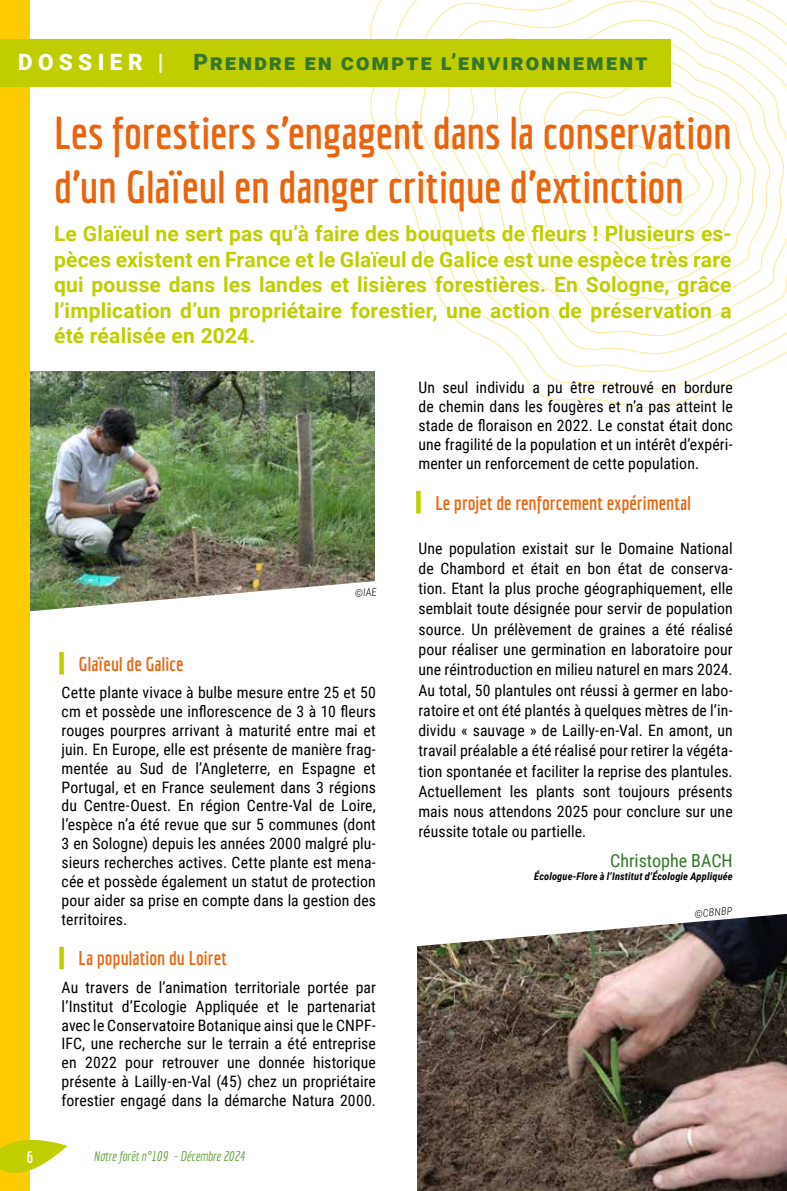
<style>
.page{position:relative;width:787px;height:1191px;background:#fff}
.page>*{position:absolute;margin:0;border:0;box-sizing:border-box;transform-origin:0 0}
.t1{font:700 45px/54px "Economica";letter-spacing:-.005em;color:#ea640d}
.t2{font:900 22.5px "Roboto";letter-spacing:.1em;color:#34762a}
.t3{font:900 22.5px "Roboto";letter-spacing:.235em;color:#fff}
.t4{font:700 21px/25.5px "Roboto";letter-spacing:.01em;color:#c0ce00;text-align:justify}
.t5{font:700 19.5px "Economica";color:#ea640d}
.t6{font:18px "Roboto Condensed";color:#34762a}
.t7{font:700 16.5px "Economica";color:#fff}
.t8{font:15.75px/18.9px "Roboto Condensed";letter-spacing:.005em;color:#000;text-align:justify}
.t9{font:italic 13.5px "Economica";color:#5c9c35}
.t10{font:italic 700 10.5px "Roboto Condensed";letter-spacing:.01em;color:#000}
.t11{font:italic 300 10.5px "Roboto Condensed";color:#000}
</style>
<div class="page">
<img style="left:417px;top:946px;width:370px;height:245px">
<svg style="left:420px;top:913px;width:367px;height:33px"></svg>
<img style="left:30px;top:371px;width:345px;height:208px">
<img style="left:30px;top:579px;width:345px;height:33px">
<img style="left:370px;top:0;width:417px;height:407px">
<div style="left:0;top:0;width:30px;height:1191px;background:#feca00"></div>
<div style="left:0;top:39px;width:670px;height:48px;background:#c0ce00"></div>
<div style="left:59px;top:652px;width:5px;height:22px;background:#c0ce00"></div>
<div style="left:59px;top:946px;width:5px;height:23px;background:#c0ce00"></div>
<svg style="left:416px;top:491px;width:4px;height:22px"></svg>
<svg style="left:0;top:1140px;width:67px;height:33px"></svg>
<h2 class="t3" style="left:18px;top:47px;width:147px">DOSSIER |</h2>
<h2 class="t2" style="left:194px;top:47px;width:455px">Prendre en compte l’environnement</h2>
<h1 class="t1" style="left:54px;top:105px;width:679px">Les forestiers s’engagent dans la conservation d’un Glaïeul en danger critique d’extinction</h1>
<p class="t4" style="left:54px;top:220px;width:679px">Le Glaïeul ne sert pas qu’à faire des bouquets de fleurs ! Plusieurs es&shy;pèces existent en France et le Glaïeul de Galice est une espèce très rare qui pousse dans les landes et lisières forestières. En Sologne, grâce l’implication d’un propriétaire forestier, une action de préservation a été réalisée en 2024.</p>
<p class="t11" style="left:354px;top:586px;width:23px;rotate:-5deg">©IAE</p>
<p class="t5" style="left:79px;top:652px;width:106px">Glaïeul de Galice</p>
<p class="t8" style="left:62px;top:682px;width:316px">Cette plante vivace à bulbe mesure entre 25 et 50 cm et possède une inflorescence de 3 à 10 fleurs rouges pourpres arrivant à maturité entre mai et juin. En Europe, elle est présente de manière frag&shy;mentée au Sud de l’Angleterre, en Espagne et Portugal, et en France seulement dans 3 régions du Centre-Ouest. En région Centre-Val de Loire, l’espèce n’a été revue que sur 5 communes (dont 3 en Sologne) depuis les années 2000 malgré plu&shy;sieurs recherches actives. Cette plante est mena&shy;cée et possède également un statut de protection pour aider sa prise en compte dans la gestion des territoires.</p>
<p class="t5" style="left:79px;top:947px;width:150px">La population du Loiret</p>
<p class="t8" style="left:62px;top:977px;width:316px">Au travers de l’animation territoriale portée par l’Institut d’Ecologie Appliquée et le partenariat avec le Conservatoire Botanique ainsi que le CNPF-IFC, une recherche sur le terrain a été entreprise en 2022 pour retrouver une donnée historique présente à Lailly-en-Val (45) chez un propriétaire forestier engagé dans la démarche Natura 2000.</p>
<p class="t7" style="left:26px;top:1147px;width:8px">6</p>
<p class="t9" style="left:94px;top:1148px;width:153px">Notre forêt n°109 - Décembre 2024</p>
<p class="t8" style="left:418px;top:378px;width:316px">Un seul individu a pu être retrouvé en bordure de chemin dans les fougères et n’a pas atteint le stade de floraison en 2022. Le constat était donc une fragilité de la population et un intérêt d’expéri&shy;menter un renforcement de cette population.</p>
<p class="t5" style="left:435px;top:491px;width:257px">Le projet de renforcement expérimental</p>
<p class="t8" style="left:418px;top:537px;width:316px;line-height:20.2px">Une population existait sur le Domaine National de Chambord et était en bon état de conserva&shy;tion. Etant la plus proche géographiquement, elle semblait toute désignée pour servir de population source. Un prélèvement de graines a été réalisé pour réaliser une germination en laboratoire pour une réintroduction en milieu naturel en mars 2024.<br>Au total, 50 plantules ont réussi à germer en labo&shy;ratoire et ont été plantés à quelques mètres de l’in&shy;dividu « sauvage » de Lailly-en-Val. En amont, un travail préalable a été réalisé pour retirer la végéta&shy;tion spontanée et faciliter la reprise des plantules.<br>Actuellement les plants sont toujours présents mais nous attendons 2025 pour conclure sur une réussite totale ou partielle.</p>
<p class="t6" style="left:610px;top:848px;width:124px">Christophe BACH</p>
<p class="t10" style="left:534px;top:869px;width:200px">Écologue-Flore à l’Institut d’Écologie Appliquée</p>
<p class="t11" style="left:694px;top:906px;width:40px;rotate:-5deg">©CBNBP</p>
</div>
